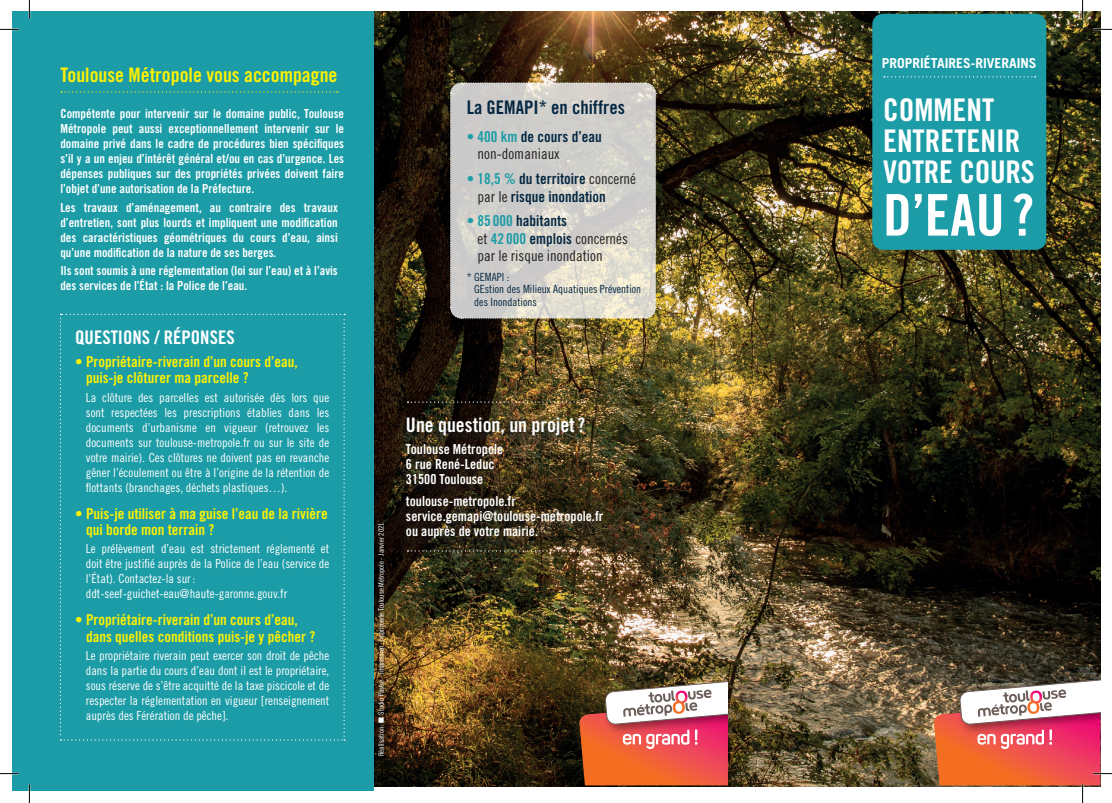
<style>
.page{position:relative;width:1112px;height:803px;background:#fff}
.page>*{position:absolute;margin:0;border:0;box-sizing:border-box;transform-origin:0 0}
.t1{font:57.5px "Trade Gothic Bold Cond Twenty";color:#fff}
.t2{font:31.25px/31.2px "Trade Gothic Bold Cond Twenty";color:#fff}
.t3{font:20px "Trade Gothic Bold Cond Twenty";color:#fff101}
.t4{font:20px "Trade Gothic Bold Cond Twenty";color:#fff}
.t5{font:18.75px "Trade Gothic Bold Cond Twenty";color:#042742}
.t6{font:18.75px "Trade Gothic Bold Cond Twenty";color:#fff}
.t7{font:15px/16.2px "Trade Gothic Bold Cond Twenty";color:#fff101}
.t8{font:15px/17.5px "Trade Gothic Bold Cond Twenty";color:#042742}
.t9{font:15px/17.5px "Trade Gothic Cond Eighteen";color:#231f20}
.t10{font:13.75px/15px "Trade Gothic Bold Cond Twenty";color:#fff}
.t11{font:700 13.75px "Trade Gothic";color:#fff}
.t12{font:12.5px/15px "Trade Gothic Cond Eighteen";color:#fff;text-align:justify}
.t13{font:12.5px/15px "Trade Gothic Bold Cond Twenty";color:#fff;text-align:justify}
.t14{font:11.25px/12.5px "Trade Gothic Cond Eighteen";color:#042742}
.t15{font:7.5px "Trade Gothic Cond Eighteen";color:#fff}
.s1{color:#1c9ca6}
.s2{font-family:"Trade Gothic Cond Eighteen";color:#231f20}
.s3{font-family:"Trade Gothic Bold Cond Twenty";color:#1c9ca6}
.s4{font-family:"Trade Gothic Bold Cond Twenty";color:#042742}
</style>
<div class="page">
<img style="left:373px;top:12px;width:726px;height:774px">
<div style="left:872px;top:14px;width:173px;height:236px;background:#1c9ca6;border-radius:11px"></div>
<img style="left:953px;top:677px;width:146px;height:2px">
<img style="left:599px;top:677px;width:128px;height:2px">
<img style="left:578px;top:679px;width:149px;height:106px">
<img style="left:669px;top:693px;width:21px;height:18px">
<svg style="left:883px;top:76px;width:152px;height:1px"></svg>
<svg style="left:449px;top:82px;width:207px;height:237px;background:#d0cec8"></svg>
<div style="left:396px;top:417px;width:210px;height:135px;background:#231f20;opacity:.75"></div>
<svg style="left:407px;top:550px;width:177px;height:1px"></svg>
<svg style="left:407px;top:401px;width:177px;height:2px"></svg>
<div style="left:12px;top:12px;width:361px;height:779px;background:#1c9ca6"></div>
<svg style="left:61px;top:91px;width:277px;height:2px"></svg>
<svg style="left:60px;top:314px;width:285px;height:426px"></svg>
<svg style="left:0;top:29px;width:19px;height:1px"></svg>
<svg style="left:1092px;top:29px;width:19px;height:1px"></svg>
<svg style="left:0;top:773px;width:19px;height:1px"></svg>
<svg style="left:29px;top:0;width:1px;height:19px"></svg>
<svg style="left:29px;top:784px;width:1px;height:19px"></svg>
<svg style="left:1081px;top:0;width:2px;height:19px"></svg>
<img style="left:933px;top:679px;width:178px;height:124px">
<h3 class="t3" style="left:60px;top:63px;width:278px">Toulouse Métropole vous accompagne</h3>
<p class="t13" style="left:60px;top:106px;width:285px">Compétente pour intervenir sur le domaine public, Toulouse Métropole peut aussi exceptionnellement intervenir sur le domaine privé dans le cadre de procédures bien spécifiques s’il y a un enjeu d’intérêt général et/ou en cas d’urgence. Les dépenses publiques sur des propriétés privées doivent faire l’objet d’une autorisation de la Préfecture.</p>
<p class="t13" style="left:60px;top:200px;width:279px">Les travaux d’aménagement, au contraire des travaux d’entretien, sont plus lourds et impliquent une modification des caractéristiques géométriques du cours d’eau, ainsi qu’une modification de la nature de ses berges.</p>
<p class="t13" style="left:60px;top:263px;width:279px">Ils sont soumis à une réglementation (loi sur l’eau) et à l’avis des services de l’État : la Police de l’eau.</p>
<h3 class="t6" style="left:75px;top:325px;width:161px">QUESTIONS / RÉPONSES</h3>
<p class="t7" style="left:86px;top:353px;width:213px;text-indent:-11px">• Propriétaire-riverain d’un cours d’eau, puis-je clôturer ma parcelle ?</p>
<p class="t12" style="left:86px;top:390px;width:245px">La clôture des parcelles est autorisée dès lors que sont respectées les prescriptions établies dans les documents d’urbanisme en vigueur (retrouvez les documents sur toulouse-metropole.fr ou sur le site de votre mairie). Ces clôtures ne doivent pas en revanche gêner l’écoulement ou être à l’origine de la rétention de flottants (branchages, déchets plastiques…).</p>
<p class="t7" style="left:86px;top:505px;width:243px;text-indent:-11px">• Puis-je utiliser à ma guise l’eau de la rivière qui borde mon terrain ?</p>
<p class="t12" style="left:86px;top:541px;width:245px;text-align:left">Le prélèvement d’eau est strictement réglementé et doit être justifié auprès de la Police de l’eau (service de l’État). Contactez-la sur: ddt-seef-guichet-eau@haute-garonne.gouv.fr</p>
<p class="t7" style="left:86px;top:612px;width:230px;text-indent:-11px">• Propriétaire-riverain d’un cours d’eau, dans quelles conditions puis-je y pêcher ?</p>
<p class="t12" style="left:86px;top:648px;width:245px">Le propriétaire riverain peut exercer son droit de pêche dans la partie du cours d’eau dont il est le propriétaire, sous réserve de s’être acquitté de la taxe piscicole et de respecter la réglementation en vigueur [renseignement auprès des Férération de pêche].</p>
<h3 class="t5" style="left:466px;top:96px;width:160px">La GEMAPI* en chiffres</h3>
<p class="t8" style="left:466px;top:128px;width:136px"><span class="s1">• 400 km</span> de cours d’eau</p>
<p class="t9" style="left:477px;top:145px;width:83px">non-domaniaux</p>
<p class="t8" style="left:477px;top:170px;width:160px;text-indent:-11px"><span class="s1">• 18,5 %</span> du territoire <span class="s2">concerné par le</span> risque inondation</p>
<p class="t8" style="left:466px;top:212px;width:102px"><span class="s1">• 85 000</span> habitants</p>
<p class="t9" style="left:477px;top:229px;width:152px">et <span class="s3">42 000</span> <span class="s4">emplois</span> concernés par le risque inondation</p>
<p class="t14" style="left:474px;top:270px;width:168px;text-indent:-7px">* GEMAPI :<br>GEstion des Milieux Aquatiques Prévention des Inondations</p>
<p class="t15" style="left:376px;top:756px;width:236px;rotate:-90deg">Réalisation : ■ Studio Pastre - Impression : Imprimerie Toulouse Métropole - Janvier 2021</p>
<h3 class="t4" style="left:406px;top:412px;width:181px">Une question, un projet?</h3>
<p class="t10" style="left:406px;top:441px;width:99px">Toulouse Métropole<br>6 rue René-Leduc<br>31500 Toulouse</p>
<p class="t10" style="left:406px;top:493px;width:199px">toulouse-metropole.fr service.gemapi@toulouse-metropole.fr ou auprès de votre mairie.</p>
<p class="t11" style="left:881px;top:55px;width:156px">PROPRIÉTAIRES-RIVERAINS</p>
<h2 class="t2" style="left:882px;top:94px;width:153px">COMMENT<br>ENTRETENIR<br>VOTRE COURS</h2>
<h1 class="t1" style="left:882px;top:180px;width:152px">D’EAU?</h1>
</div>
